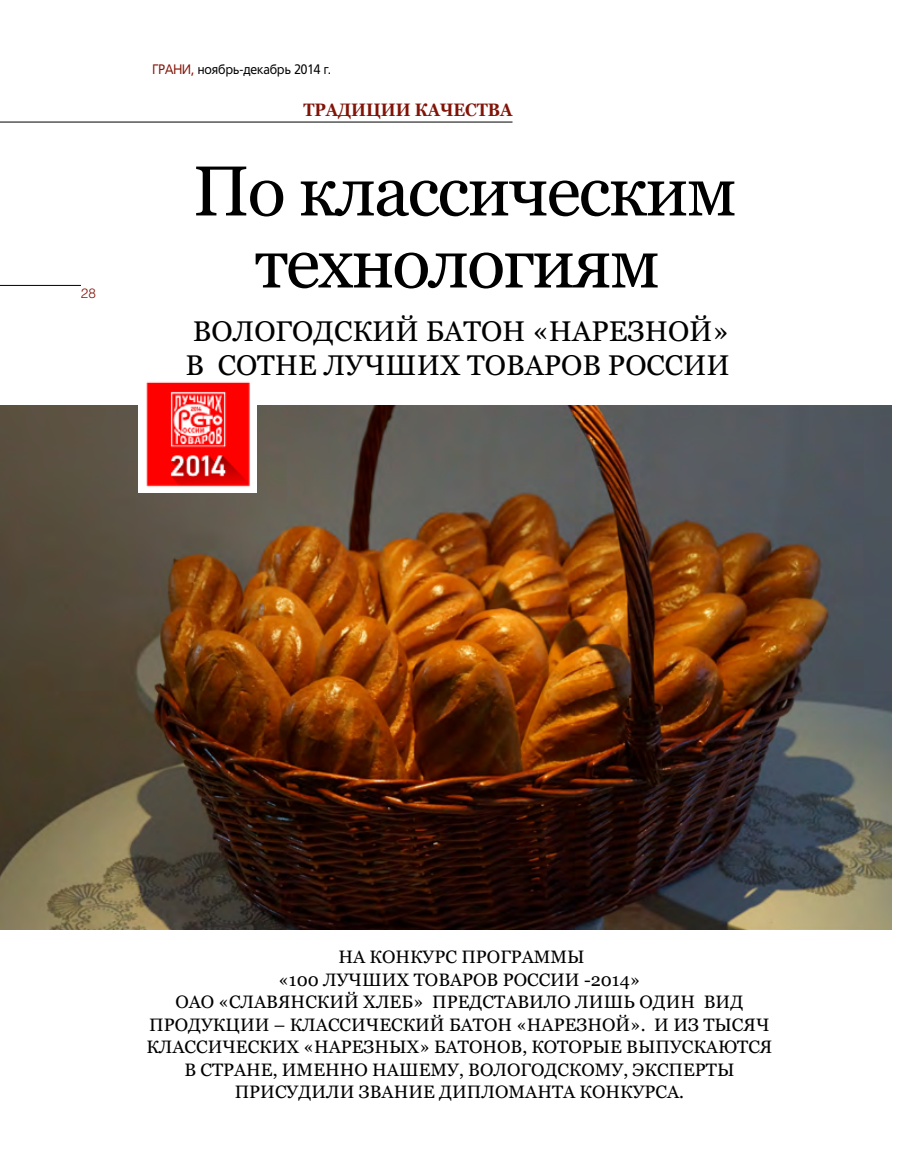
<style>
.page{position:relative;width:915px;height:1170px;background:#fff}
.page>*{position:absolute;margin:0;border:0;box-sizing:border-box;transform-origin:0 0}
.t1{font:70.5px/72px "Georgia";color:#000;text-align:center}
.t2{font:28.5px/34.2px "Georgia";color:#000}
.t3{font:18px/22.5px "Georgia";color:#000;text-align:center}
.t4{font:700 18px "Georgia";color:#811307;scale:.9 1}
.t5{font:13.5px "Tornado Cyr";color:#000;scale:.9 1}
.t6{font:300 13.5px "Helios";color:#811307}
.s1{color:#811307}
</style>
<div class="page">
<hr style="left:0;top:285px;width:81px;height:1px;background:#000">
<hr style="left:0;top:122px;width:512px;height:1px;background:#000">
<img style="left:0;top:405px;width:891px;height:524px">
<svg style="left:650px;top:620px;width:4px;height:5px"></svg>
<img style="left:139px;top:382px;width:117px;height:110px">
<p class="t6" style="left:81px;top:285px;width:17px">28</p>
<p class="t5" style="left:152px;top:62px;width:200px"><span class="s1">Грани,</span> ноябрь-декабрь 2014 г.</p>
<p class="t4" style="left:303px;top:98px;width:233px">Традиции качества</p>
<h1 class="t1" style="left:193px;top:157px;width:545px">По классическим технологиям</h1>
<h2 class="t2" style="left:185px;top:314px;width:546px">Вологодский батон «Нарезной» в сотн е лучших товаров России</h2>
<p class="t3" style="left:278px;top:945px;width:363px">На кон курс Программы<br>«100 лучших товаров России -2014»</p>
<p class="t3" style="left:175px;top:990px;width:14px">ОАО</p>
<p class="t3" style="left:218px;top:990px;width:526px">«Славянский хлеб» представило лишь один вид</p>
<p class="t3" style="left:149px;top:1013px;width:621px">п родукции – классический батон «Нарезной». И из тысяч</p>
<p class="t3" style="left:146px;top:1035px;width:627px">классических «Нарезн ых» батон ов, которые выпускаются</p>
<p class="t3" style="left:184px;top:1058px;width:551px">в стран е, именн о нашему, вологодскому, эксп ерты</p>
<p class="t3" style="left:235px;top:1080px;width:450px">п рисудили зван ие дипломанта кон курса.</p>
</div>
